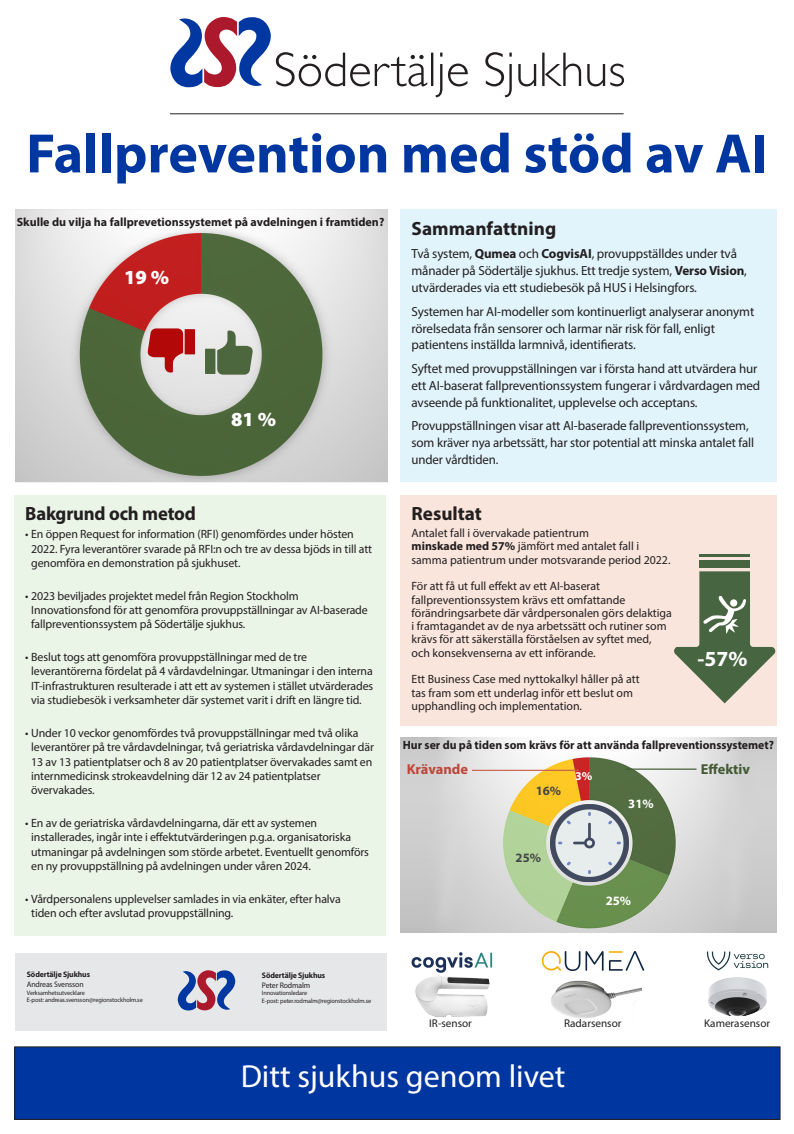
<style>
.page{position:relative;width:794px;height:1134px;background:#fff}
.page>*{position:absolute;margin:0;border:0;box-sizing:border-box;transform-origin:0 0}
.t1{font:700 56px "Myriad Pro";color:#0036a0}
.t2{font:32px "Myriad Pro";color:#fff}
.t3{font:700 21.6px "Myriad Pro";color:#fff}
.t4{font:900 20px "Myriad Pro";color:#fff}
.bröd_affisch{font:700 19.2px "Myriad Pro";letter-spacing:-.005em;color:#231f20}
.Heading_2{font:700 19.2px "Myriad Pro";color:#231f20}
.t5{font:700 14.4px "Myriad Pro";color:#bf4639}
.t6{font:700 14.4px "Myriad Pro";color:#425b32}
.bröd_affisch-2{font:13.2px/16.9px "Myriad Pro";letter-spacing:-.01em;color:#231f20}
.t7{font:700 12.8px "Myriad Pro";color:#fff}
.t8{font:700 12.8px "Myriad Pro";color:#454647}
.bröd_affisch-3{font:12px/14.4px "Myriad Pro";letter-spacing:-.01em;color:#231f20}
.t9{font:700 12px "Myriad Pro";color:#231f20}
.t10{font:700 12px "Myriad Pro";color:#fff}
.t11{font:11.2px "Myriad Pro";color:#231f20}
.bröd_affisch-4{font:700 8px "Myriad Pro";letter-spacing:-.015em;color:#231f20}
.bröd_affisch-5{font:8px "Myriad Pro";letter-spacing:-.015em;color:#231f20}
.bröd_affisch-6{font:6.4px "Myriad Pro";letter-spacing:-.015em;color:#231f20}
.s1{font-weight:700}
</style>
<div class="page">
<div style="left:15px;top:953px;width:371px;height:78px;background:#e6e7e9"></div>
<div style="left:15px;top:1047px;width:765px;height:72px;background:#0036a0"></div>
<div style="left:400px;top:209px;width:377px;height:273px;background:#e1f4fc"></div>
<div style="left:14px;top:495px;width:372px;height:440px;background:#eaf4e7"></div>
<hr style="left:170px;top:113px;width:453px;height:1px;background:#231f20">
<img style="left:400px;top:738px;width:376px;height:195px">
<hr style="left:472px;top:770px;width:107px;height:1px;background:#c96553">
<img style="left:550px;top:803px;width:78px;height:80px">
<hr style="left:626px;top:768px;width:70px;height:2px;background:#425b32">
<img style="left:416px;top:976px;width:73px;height:41px">
<img style="left:551px;top:980px;width:90px;height:38px">
<img style="left:708px;top:977px;width:58px;height:39px">
<img style="left:706px;top:951px;width:63px;height:20px">
<img style="left:411px;top:952px;width:82px;height:21px">
<img style="left:541px;top:951px;width:103px;height:19px">
<div style="left:400px;top:495px;width:377px;height:230px;background:#f9e5dc"></div>
<div style="left:699px;top:560px;width:51px;height:8px;background:#466540"></div>
<hr style="left:699px;top:554px;width:51px;height:3px;background:#466540">
<svg style="left:674px;top:571px;width:102px;height:132px"></svg>
<img style="left:15px;top:209px;width:372px;height:273px">
<div style="left:205px;top:349px;width:10px;height:25px;background:#4c673e"></div>
<svg style="left:217px;top:330px;width:37px;height:45px"></svg>
<div style="left:185px;top:329px;width:10px;height:25px;background:#b20808"></div>
<svg style="left:147px;top:328px;width:36px;height:45px"></svg>
<svg style="left:177px;top:970px;width:58px;height:40px"></svg>
<svg style="left:170px;top:17px;width:454px;height:80px"></svg>
<p class="t1" style="left:26px;top:117px;width:743px">Fallprevention med stöd av AI</p>
<p class="bröd_affisch" style="left:411px;top:216px;width:146px">Sammanfattning</p>
<p class="bröd_affisch-2" style="left:411px;top:245px;width:337px">Två system, <span class="s1">Qumea</span> och <span class="s1">CogvisAI</span>, provuppställdes under två månader på Södertälje sjukhus. Ett tredje system, <span class="s1">Verso Vision</span>, utvärderades via ett studiebesök på HUS i Helsingfors.</p>
<p class="bröd_affisch-2" style="left:411px;top:302px;width:344px">Systemen har AI-modeller som kontinuerligt analyserar anonymt rörelsedata från sensorer och larmar när risk för fall, enligt patientens inställda larmnivå, identifierats.</p>
<p class="bröd_affisch-2" style="left:411px;top:360px;width:350px">Syftet med provuppställningen var i första hand att utvärdera hur ett AI-baserat fallpreventionssystem fungerar i vårdvardagen med avseende på funktionalitet, upplevelse och acceptans.</p>
<p class="bröd_affisch-2" style="left:411px;top:417px;width:344px">Provuppställningen visar att AI-baserade fallpreventionssystem, som kräver nya arbetssätt, har stor potential att minska antalet fall under vårdtiden.</p>
<p class="t9" style="left:17px;top:214px;width:369px">Skulle du vilja ha fallprevetionssystemet på avdelningen i framtiden?</p>
<p class="t4" style="left:124px;top:264px;width:47px">19 %</p>
<p class="t4" style="left:231px;top:406px;width:47px">81 %</p>
<p class="bröd_affisch" style="left:25px;top:501px;width:172px">Bakgrund och metod</p>
<p class="bröd_affisch-3" style="left:31px;top:527px;width:342px;text-indent:-6px">• En öppen Request for information (RFI) genomfördes under hösten<br>2022. Fyra leverantörer svarade på RFI:n och tre av dessa bjöds in till att genomföra en demonstration på sjukhuset.</p>
<p class="bröd_affisch-3" style="left:31px;top:588px;width:338px;text-indent:-6px">• 2023 beviljades projektet medel från Region Stockholm<br>Innovationsfond för att genomföra provuppställningar av AI-baserade fallpreventionssystem på Södertälje sjukhus.</p>
<p class="bröd_affisch-3" style="left:31px;top:650px;width:343px;text-indent:-6px">• Beslut togs att genomföra provuppställningar med de tre leverantörerna fördelat på 4 vårdavdelningar. Utmaningar i den interna IT-infrastrukturen resulterade i att ett av systemen i stället utvärderades via studiebesök i verksamheter där systemet varit i drift en längre tid.</p>
<p class="bröd_affisch-3" style="left:31px;top:725px;width:344px;text-indent:-6px">• Under 10 veckor genomfördes två provuppställningar med två olika leverantörer på tre vårdavdelningar, två geriatriska vårdavdelningar där 13 av 13 patientplatser och 8 av 20 patientplatser övervakades samt en internmedicinsk strokeavdelning där 12 av 24 patientplatser övervakades.</p>
<p class="bröd_affisch-3" style="left:31px;top:815px;width:339px;text-indent:-6px">• En av de geriatriska vårdavdelningarna, där ett av systemen installerades, ingår inte i effektutvärderingen p.g.a. organisatoriska utmaningar på avdelningen som störde arbetet. Eventuellt genomförs en ny provuppställning på avdelningen under våren 2024.</p>
<p class="bröd_affisch-3" style="left:31px;top:891px;width:311px;text-indent:-6px">• Vårdpersonalens upplevelser samlades in via enkäter, efter halva tiden och efter avslutad provuppställning.</p>
<p class="bröd_affisch-4" style="left:27px;top:969px;width:65px">Södertälje Sjukhus</p>
<p class="bröd_affisch-5" style="left:27px;top:979px;width:58px">Andreas Svensson</p>
<p class="bröd_affisch-6" style="left:27px;top:988px;width:60px">Verksamhetsutvecklare</p>
<p class="bröd_affisch-6" style="left:27px;top:996px;width:117px">E-post: andreas.svensson@regionstockholm.se</p>
<p class="bröd_affisch-4" style="left:262px;top:970px;width:65px">Södertälje Sjukhus</p>
<p class="bröd_affisch-5" style="left:262px;top:980px;width:50px">Peter Rodmalm</p>
<p class="bröd_affisch-6" style="left:262px;top:989px;width:47px">Innovationsledare</p>
<p class="bröd_affisch-6" style="left:262px;top:997px;width:111px">E-post: peter.rodmalm@regionstockholm.se</p>
<p class="Heading_2" style="left:411px;top:501px;width:72px">Resultat</p>
<p class="bröd_affisch-3" style="left:411px;top:526px;width:260px;line-height:13.3px">Antalet fall i övervakade patientrum<br><span class="s1">minskade med 57%</span> jämfört med antalet fall i samma patientrum under motsvarande period 2022.</p>
<p class="bröd_affisch-3" style="left:411px;top:579px;width:262px;line-height:13.3px">För att få ut full effekt av ett AI-baserat fallpreventionssystem krävs ett omfattande förändringsarbete där vårdpersonalen görs delaktiga i framtagandet av de nya arbetssätt och rutiner som krävs för att säkerställa förståelsen av syftet med, och konsekvenserna av ett införande.</p>
<p class="bröd_affisch-3" style="left:411px;top:672px;width:230px;line-height:13.3px">Ett Business Case med nyttokalkyl håller på att tas fram som ett underlag inför ett beslut om upphandling och implementation.</p>
<p class="t3" style="left:697px;top:644px;width:51px">-57%</p>
<p class="t9" style="left:403px;top:737px;width:373px">Hur ser du på tiden som krävs för att använda fallpreventionssystemet?</p>
<p class="t5" style="left:407px;top:759px;width:63px">Krävande</p>
<p class="t6" style="left:701px;top:759px;width:51px">Effektiv</p>
<p class="t10" style="left:575px;top:768px;width:19px">3%</p>
<p class="t8" style="left:536px;top:783px;width:27px">16%</p>
<p class="t8" style="left:515px;top:850px;width:27px">25%</p>
<p class="t7" style="left:628px;top:795px;width:27px">31%</p>
<p class="t7" style="left:606px;top:892px;width:27px">25%</p>
<p class="t11" style="left:429px;top:1016px;width:44px">IR-sensor</p>
<p class="t11" style="left:564px;top:1016px;width:59px">Radarsensor</p>
<p class="t11" style="left:704px;top:1016px;width:68px">Kamerasensor</p>
<p class="t2" style="left:241px;top:1056px;width:326px">Ditt sjukhus genom livet</p>
</div>
